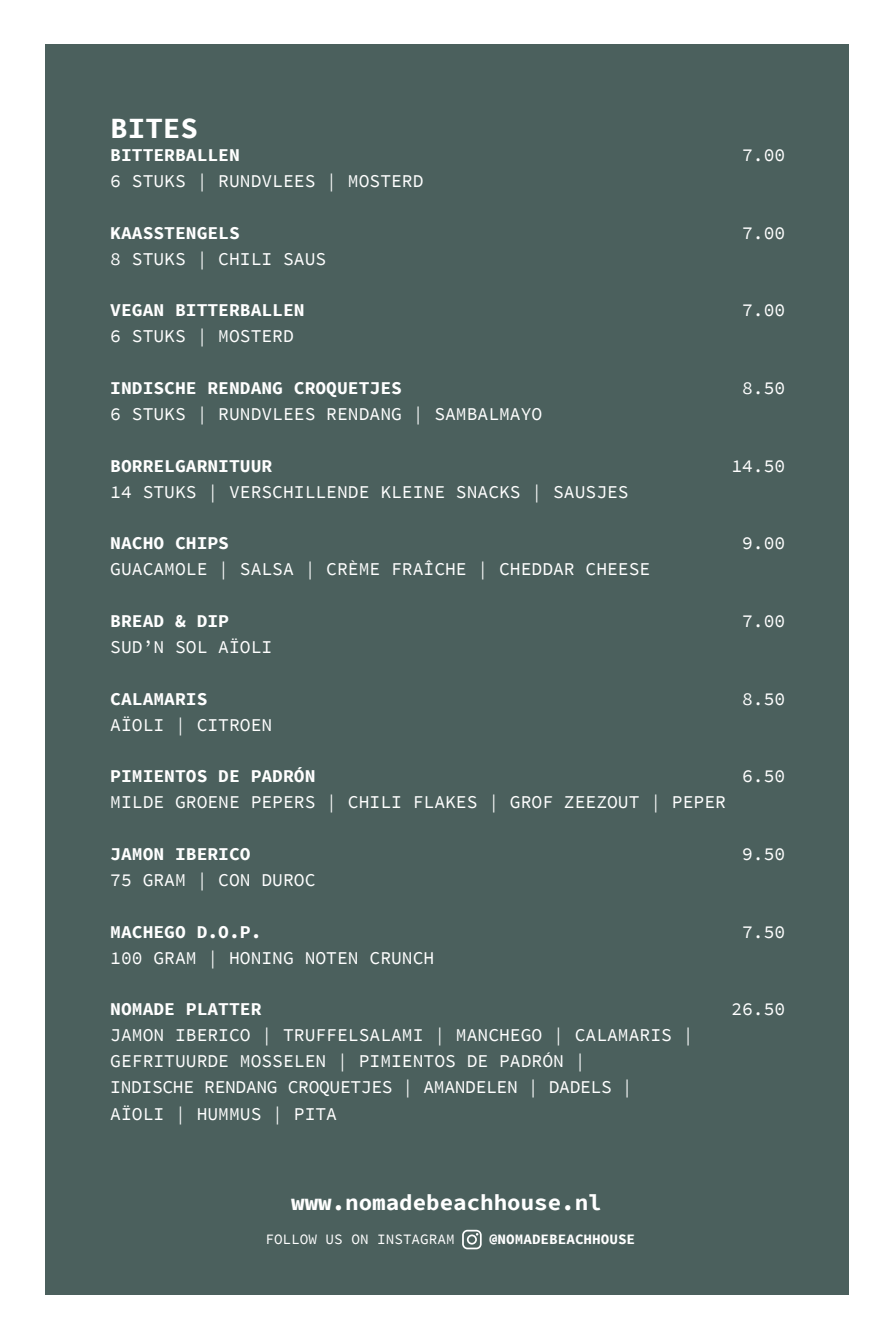
<style>
.page{position:relative;width:893px;height:1340px;background:#fff}
.page>*{position:absolute;margin:0;border:0;box-sizing:border-box;transform-origin:0 0}
.t1{font:700 29.25px "Source Code Pro";color:#fff}
.t2{font:700 22.5px "Source Code Pro";color:#fff}
.t3{font:18px/26.1px "Source Code Pro";color:#fff}
.t4{font:700 18px "Source Code Pro";color:#fff}
.t5{font:14.4px "Source Code Pro";color:#fff}
.t6{font:700 14.4px "Source Code Pro";color:#fff}
</style>
<div class="page">
<div style="left:45px;top:45px;width:803px;height:1250px;background:#4b605d"></div>
<svg style="left:462px;top:1229px;width:20px;height:20px"></svg>
<h1 class="t1" style="left:110px;top:110px;width:89px">BITES</h1>
<p class="t4" style="left:110px;top:144px;width:131px">BITTERBALLEN</p>
<p class="t3" style="left:742px;top:142px;width:45px">7.00</p>
<p class="t3" style="left:110px;top:168px;width:315px">6 STUKS | RUNDVLEES | MOSTERD</p>
<p class="t4" style="left:110px;top:221px;width:131px">KAASSTENGELS</p>
<p class="t3" style="left:742px;top:220px;width:45px">7.00</p>
<p class="t3" style="left:110px;top:245px;width:218px">8 STUKS | CHILI SAUS</p>
<p class="t4" style="left:110px;top:299px;width:196px">VEGAN BITTERBALLEN</p>
<p class="t3" style="left:742px;top:297px;width:45px">7.00</p>
<p class="t3" style="left:110px;top:323px;width:185px">6 STUKS | MOSTERD</p>
<p class="t4" style="left:110px;top:376px;width:293px">INDISCHE RENDANG CROQUETJES</p>
<p class="t3" style="left:742px;top:375px;width:45px">8.50</p>
<p class="t3" style="left:110px;top:401px;width:434px">6 STUKS | RUNDVLEES RENDANG | SAMBALMAYO</p>
<p class="t4" style="left:110px;top:454px;width:163px">BORRELGARNITUUR</p>
<p class="t3" style="left:731px;top:452px;width:55px">14.50</p>
<p class="t3" style="left:110px;top:478px;width:520px">14 STUKS | VERSCHILLENDE KLEINE SNACKS | SAUSJES</p>
<p class="t4" style="left:110px;top:532px;width:120px">NACHO CHIPS</p>
<p class="t3" style="left:742px;top:530px;width:45px">9.00</p>
<p class="t3" style="left:110px;top:556px;width:542px">GUACAMOLE | SALSA | CRÈME FRAÎCHE | CHEDDAR CHEESE</p>
<p class="t4" style="left:110px;top:609px;width:120px">BREAD &amp; DIP</p>
<p class="t3" style="left:742px;top:608px;width:45px">7.00</p>
<p class="t3" style="left:110px;top:634px;width:163px">SUD’N SOL AÏOLI</p>
<p class="t4" style="left:110px;top:687px;width:99px">CALAMARIS</p>
<p class="t3" style="left:742px;top:685px;width:45px">8.50</p>
<p class="t3" style="left:110px;top:711px;width:163px">AÏOLI | CITROEN</p>
<p class="t4" style="left:110px;top:764px;width:207px">PIMIENTOS DE PADRÓN</p>
<p class="t3" style="left:742px;top:763px;width:45px">6.50</p>
<p class="t3" style="left:110px;top:789px;width:617px">MILDE GROENE PEPERS | CHILI FLAKES | GROF ZEEZOUT | PEPER</p>
<p class="t4" style="left:110px;top:842px;width:142px">JAMON IBERICO</p>
<p class="t3" style="left:742px;top:841px;width:45px">9.50</p>
<p class="t3" style="left:110px;top:866px;width:207px">75 GRAM | CON DUROC</p>
<p class="t4" style="left:110px;top:920px;width:153px">MACHEGO D.O.P.</p>
<p class="t3" style="left:742px;top:918px;width:45px">7.50</p>
<p class="t3" style="left:110px;top:944px;width:326px">100 GRAM | HONING NOTEN CRUNCH</p>
<p class="t4" style="left:110px;top:997px;width:153px">NOMADE PLATTER</p>
<p class="t3" style="left:731px;top:996px;width:55px">26.50</p>
<p class="t3" style="left:110px;top:1022px;width:585px">JAMON IBERICO | TRUFFELSALAMI | MANCHEGO | CALAMARIS | GEFRITUURDE MOSSELEN | PIMIENTOS DE PADRÓN |<br>INDISCHE RENDANG CROQUETJES | AMANDELEN | DADELS |<br>AÏOLI | HUMMUS | PITA</p>
<p class="t2" style="left:291px;top:1188px;width:312px">www.nomadebeachhouse.nl</p>
<p class="t5" style="left:265px;top:1229px;width:191px">FOLLOW US ON INSTAGRAM</p>
<p class="t6" style="left:489px;top:1229px;width:148px">@NOMADEBEACHHOUSE</p>
</div>
